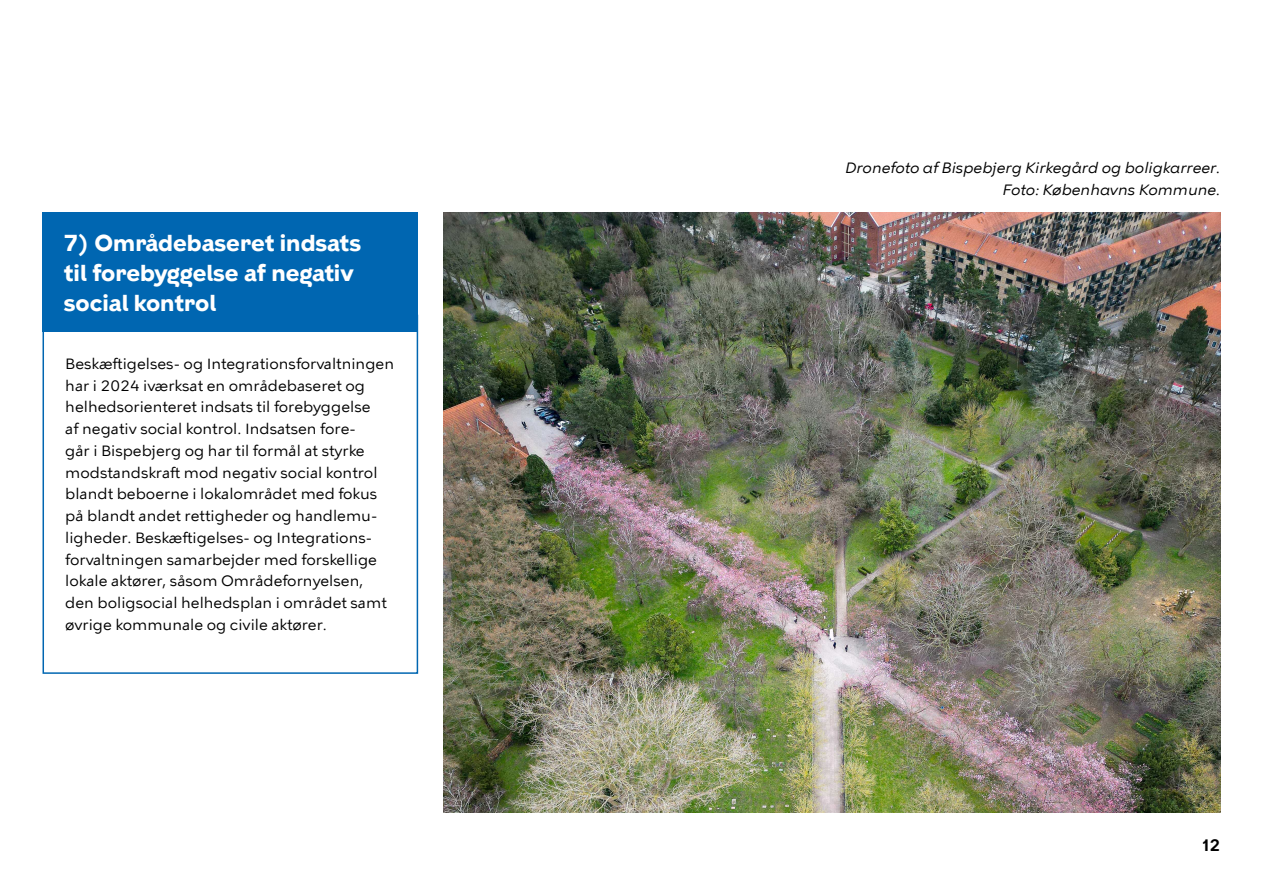
<style>
.page{position:relative;width:1263px;height:893px;background:#fff}
.page>*{position:absolute;margin:0;border:0;box-sizing:border-box;transform-origin:0 0}
.t1{font:700 22.5px/30px "KBH";color:#fff}
.t2{font:600 16.5px "KBH";color:#000}
.t3{font:15px/21.8px "KBH Tekst";color:#000}
.t4{font:italic 15px/21.8px "KBH Tekst";color:#000;text-align:right}
</style>
<div class="page">
<div style="left:43px;top:213px;width:375px;height:119px;background:#0066b1"></div>
<img style="left:444px;top:213px;width:776px;height:599px">
<h1 class="t1" style="left:64px;top:230px;width:299px">7) Områdebaseret indsats til forebyggelse af negativ social kontrol</h1>
<p class="t3" style="left:65px;top:352px;width:330px">Beskæftigelses- og Integrationsforvaltningen har i 2024 iværksat en områdebaseret og helhedsorienteret indsats til forebyggelse<br>af negativ social kontrol. Indsatsen fore-<br>går i Bispebjerg og har til formål at styrke modstandskraft mod negativ social kontrol blandt beboerne i lokalområdet med fokus på blandt andet rettigheder og handlemu&shy;ligheder. Beskæftigelses- og Integrations&shy;forvaltningen samarbejder med forskellige lokale aktører, såsom Områdefornyelsen, den boligsocial helhedsplan i området samt øvrige kommunale og civile aktører.</p>
<p class="t4" style="left:845px;top:158px;width:377px">Dronefoto af Bispebjerg Kirkegård og boligkarreer.<br>Foto: Københavns Kommune.</p>
<p class="t2" style="left:1202px;top:836px;width:20px">12</p>
</div>
